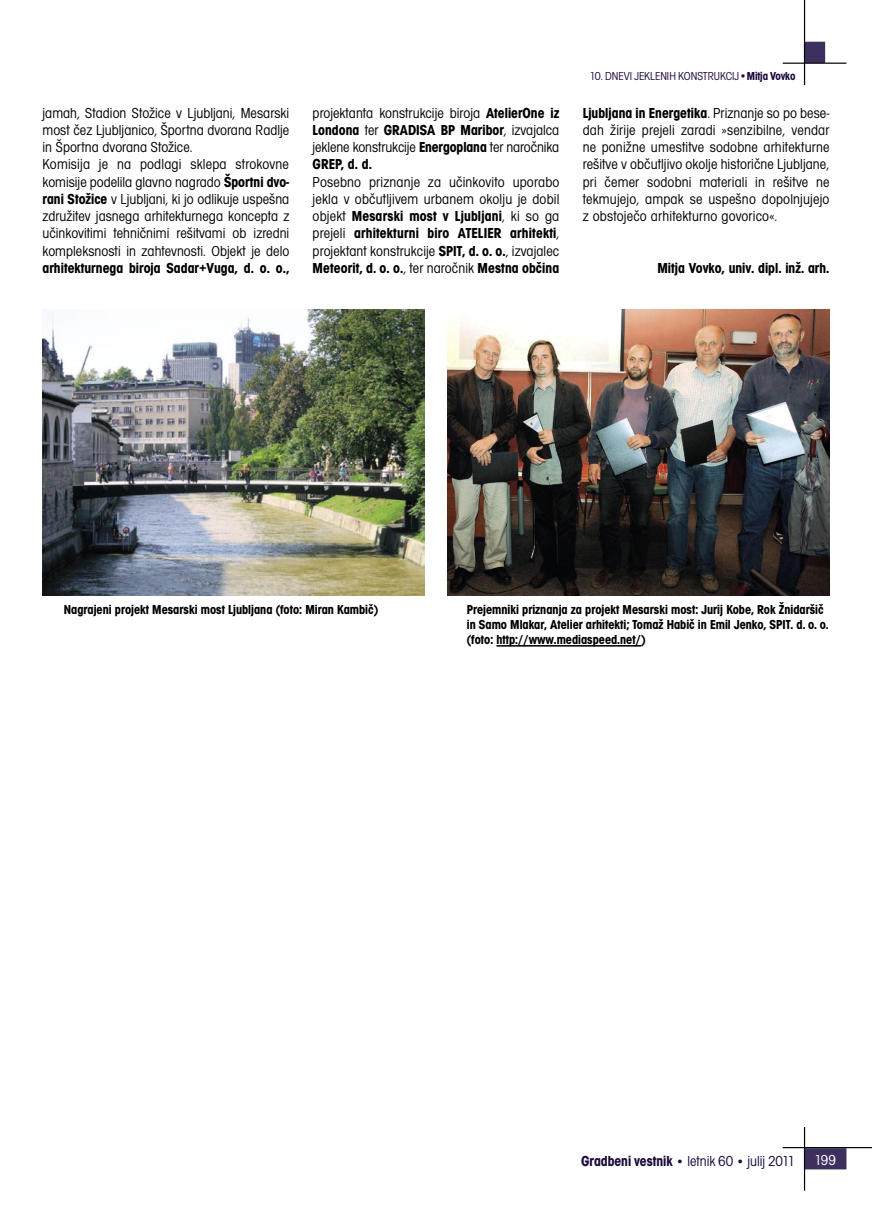
<style>
.page{position:relative;width:872px;height:1212px;background:#fff}
.page>*{position:absolute;margin:0;border:0;box-sizing:border-box;transform-origin:0 0}
.Osnovni_tekst{font:condensed 15px/17.2px "Avant Gar Got Itc TEE";color:#000;text-align:justify}
.t1{font:condensed 15px "Avant Gar Got Itc TEE";color:#1c0a3c}
.Osnovni_tekst-2{font:700 condensed 15px "Avant Gar Got Itc TEE";color:#000}
.t2{font:condensed 15px "Avant Gar Got Itc TEE";color:#fff}
.Podpisi{font:700 condensed 13.5px/15px "Avant Gar Got Itc TEE";color:#000}
._24_25{font:condensed 12px "Avant Gar Got Itc TEE";color:#1c0a3c}
.s1{font-weight:700}
.s2{font-weight:700;font-size:13.5px}
</style>
<div class="page">
<div style="left:804px;top:1149px;width:41px;height:20px;background:#3d305e"></div>
<div style="left:804px;top:1148px;width:42px;height:21px;border:2px solid #3d305e"></div>
<hr style="left:782px;top:1147px;width:90px;height:1px;background:#000">
<hr style="left:804px;top:1127px;width:1px;height:64px;background:#000">
<div style="left:804px;top:42px;width:20px;height:20px;background:#3d305e"></div>
<div style="left:804px;top:42px;width:21px;height:21px;border:2px solid #3d305e"></div>
<hr style="left:782px;top:63px;width:64px;height:1px;background:#000">
<hr style="left:804px;top:0;width:1px;height:85px;background:#000">
<img style="left:43px;top:310px;width:381px;height:286px">
<img style="left:448px;top:310px;width:381px;height:286px">
<hr style="left:496px;top:645px;width:145px;height:2px;background:#000">
<p class="Osnovni_tekst" style="left:43px;top:104px;width:248px">jamah, Stadion Stožice v Ljubljani, Mesarski most čez Ljubljanico, Športna dvorana Radlje in Športna dvorana Stožice.</p>
<p class="Osnovni_tekst" style="left:43px;top:156px;width:248px">Komisija je na podlagi sklepa strokovne komisije podelila glavno nagrado <span class="s1">Športni dvo&shy;rani Stožice</span> v Ljubljani, ki jo odlikuje uspešna združitev jasnega arhitekturnega koncepta z učinkovitimi tehničnimi rešitvami ob izredni kompleksnosti in zahtevnosti. Objekt je delo <span class="s1">arhitekturnega biroja Sadar+Vuga, d. o. o.,</span></p>
<p class="Osnovni_tekst" style="left:313px;top:104px;width:248px">projektanta konstrukcije biroja <span class="s1">AtelierOne iz Londona</span> ter <span class="s1">GRADISA BP Maribor</span>, izvajalca jeklene konstrukcije <span class="s1">Energoplana</span> ter naročnika <span class="s1">GREP, d. d.</span></p>
<p class="Osnovni_tekst" style="left:313px;top:173px;width:248px">Posebno priznanje za učinkovito uporabo jekla v občutljivem urbanem okolju je dobil objekt <span class="s1">Mesarski most v Ljubljani</span>, ki so ga prejeli <span class="s1">arhitekturni biro ATELIER arhitekti</span>, projektant konstrukcije <span class="s1">SPIT, d. o. o.</span>, izvajalec <span class="s1">Meteorit, d. o. o.</span>, ter naročnik <span class="s1">Mestna občina</span></p>
<p class="_24_25" style="left:589px;top:70px;width:208px">10. DNEVI JEKLENIH KONSTRUKCIJ•<span class="s1">Mitja Vovko</span></p>
<p class="Osnovni_tekst" style="left:583px;top:104px;width:248px"><span class="s1">Ljubljana in Energetika</span>. Priznanje so po bese&shy;dah žirije prejeli zaradi »senzibilne, vendar ne ponižne umestitve sodobne arhitekturne rešitve v občutljivo okolje historične Ljubljane, pri čemer sodobni materiali in rešitve ne tekmujejo, ampak se uspešno dopolnjujejo z obstoječo arhitekturno govorico«.</p>
<p class="Osnovni_tekst-2" style="left:657px;top:259px;width:173px">Mitja Vovko, univ. dipl. inž. arh.</p>
<p class="Podpisi" style="left:64px;top:602px;width:316px">Nagrajeni projekt Mesarski most Ljubljana (foto: Miran Kambič)</p>
<p class="Podpisi" style="left:467px;top:602px;width:363px">Prejemniki priznanja za projekt Mesarski most: Jurij Kobe, Rok Žnidaršič in Samo Mlakar, Atelier arhitekti; Tomaž Habič in Emil Jenko, SPIT. d. o. o. (foto: http://www.mediaspeed.net/)</p>
<p class="t1" style="left:581px;top:1152px;width:215px"><span class="s1">Gradbeni vestnik</span> <span class="s2">•</span> letnik 60 <span class="s2">•</span> julij 2011</p>
<p class="t2" style="left:814px;top:1152px;width:23px">199</p>
</div>
